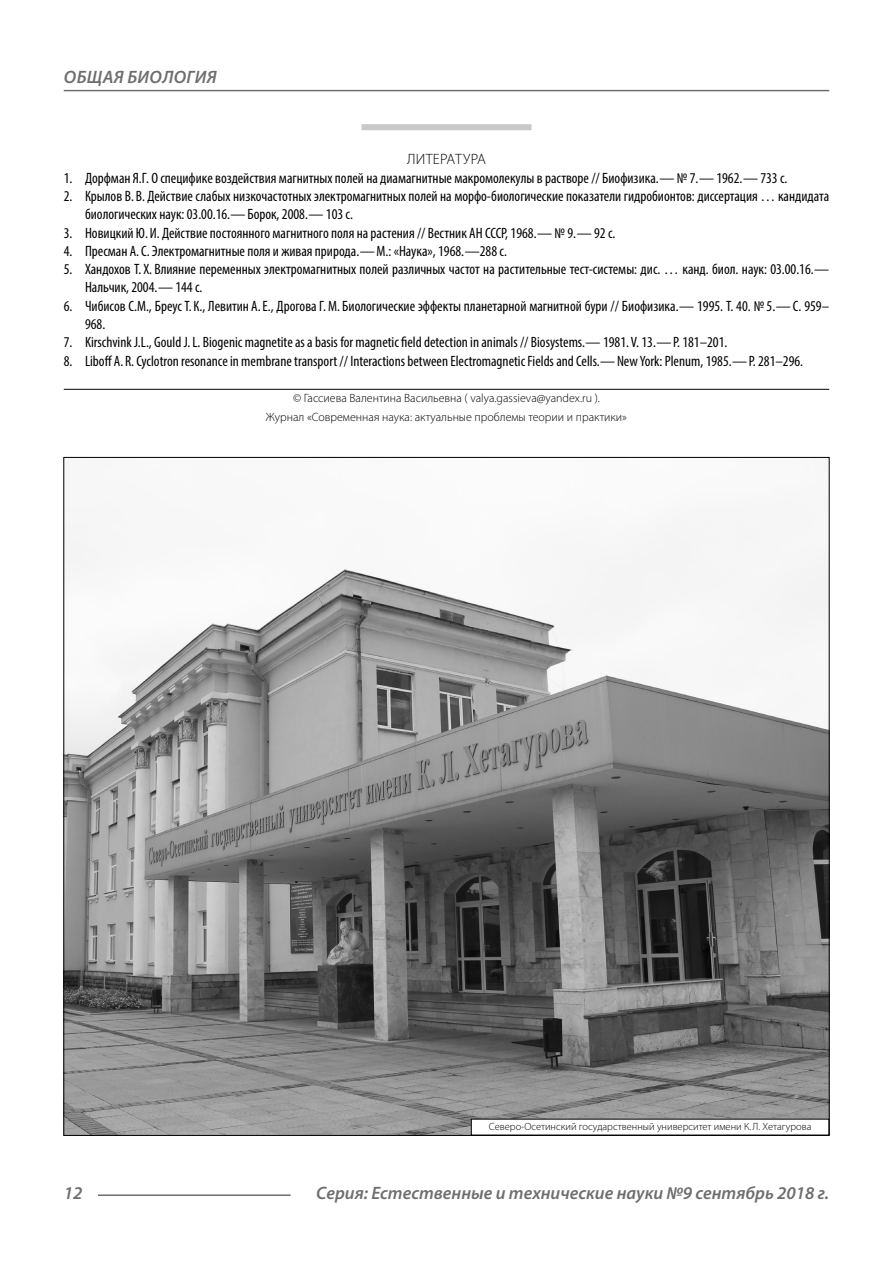
<style>
.page{position:relative;width:893px;height:1263px;background:#fff}
.page>*{position:absolute;margin:0;border:0;box-sizing:border-box;transform-origin:0 0}
.t1{font:italic 600 18px "Myriad Pro";color:#6e6e6e}
.t2{font:italic 600 18px "Myriad Pro";letter-spacing:.02em;color:#6e6e6e}
.t3{font:condensed 15px/18.3px "Myriad Pro";color:#000}
.Literature{font:300 15px "Myriad Pro";letter-spacing:.02em;color:#000}
.Copy{font:300 12px/18.3px "Myriad Pro";color:#000;text-align:center}
.Author-doc{font:300 10.5px "Myriad Pro";color:#000}
</style>
<div class="page">
<hr style="left:98px;top:1194px;width:193px;height:2px;background:#6e6e6e">
<hr style="left:64px;top:90px;width:765px;height:1px;background:#6e6e6e">
<div style="left:361px;top:124px;width:170px;height:6px;background:#c8c8c8"></div>
<hr style="left:64px;top:389px;width:765px;height:1px;background:#000">
<img style="left:65px;top:519px;width:763px;height:615px">
<div style="left:471px;top:1119px;width:358px;height:16px;background:#fff"></div>
<p class="t2" style="left:64px;top:66px;width:154px">ОБЩАЯ БИОЛОГИЯ</p>
<p class="Literature" style="left:407px;top:150px;width:80px">ЛИТЕРАТУРА</p>
<p class="t3" style="left:64px;top:168px;width:725px">1. Дорфман Я.Г. О специфике воздействия магнитных полей на диамагнитные макромолекулы в растворе // Биофизика.— № 7.— 1962.— 733 с.</p>
<p class="t3" style="left:85px;top:187px;width:746px;text-indent:-21px">2. Крылов В. В. Действие слабых низкочастотных электромагнитных полей на морфо-биологические показатели гидробионтов: диссертация … кандидата биологических наук: 03.00.16.—Борок, 2008.— 103 с.</p>
<p class="t3" style="left:64px;top:223px;width:553px">3. Новицкий Ю. И. Действие постоянного магнитного поля на растения // Вестник АН СССР, 1968.— № 9.— 92 с.</p>
<p class="t3" style="left:64px;top:242px;width:445px">4. Пресман А.С. Электромагнитные поля и живая природа.—М.: «Наука», 1968.—288 с.</p>
<p class="t3" style="left:85px;top:260px;width:746px;text-indent:-21px">5. Хандохов Т.Х. Влияние переменных электромагнитных полей различных частот на растительные тест-системы: дис. … канд. биол. наук: 03.00.16.—<br>Нальчик, 2004.— 144 c.</p>
<p class="t3" style="left:85px;top:296px;width:746px;text-indent:-21px">6. Чибисов С.М., Бреус Т.К., Левитин А.Е., Дрогова Г.М. Биологические эффекты планетарной магнитной бури // Биофизика.— 1995. Т. 40. № 5.—С. 959–<br>968.</p>
<p class="t3" style="left:64px;top:333px;width:665px">7. Kirschvink J.L., Gould J.L. Biogenic magnetite as a basis for magnetic field detection in animals // Biosystems.— 1981. V. 13.—P. 181–201.</p>
<p class="t3" style="left:64px;top:351px;width:741px">8. Liboff A. R. Cyclotron resonance in membrane transport // Interactions between Electromagnetic Fields and Cells.—New York: Plenum, 1985.—P. 281–296.</p>
<p class="Copy" style="left:266px;top:389px;width:363px">© Гассиева Валентина Васильевна ( valya.gassieva@yandex.ru ).<br>Журнал «Современная наука: актуальные проблемы теории и практики»</p>
<p class="Author-doc" style="left:489px;top:1120px;width:324px">Северо-Осетинский государственный университет имени К.Л. Хетагурова</p>
<p class="t1" style="left:64px;top:1182px;width:20px">12</p>
<p class="t1" style="left:316px;top:1182px;width:514px">Серия: Естественные и технические науки №9 сентябрь 2018 г.</p>
</div>
